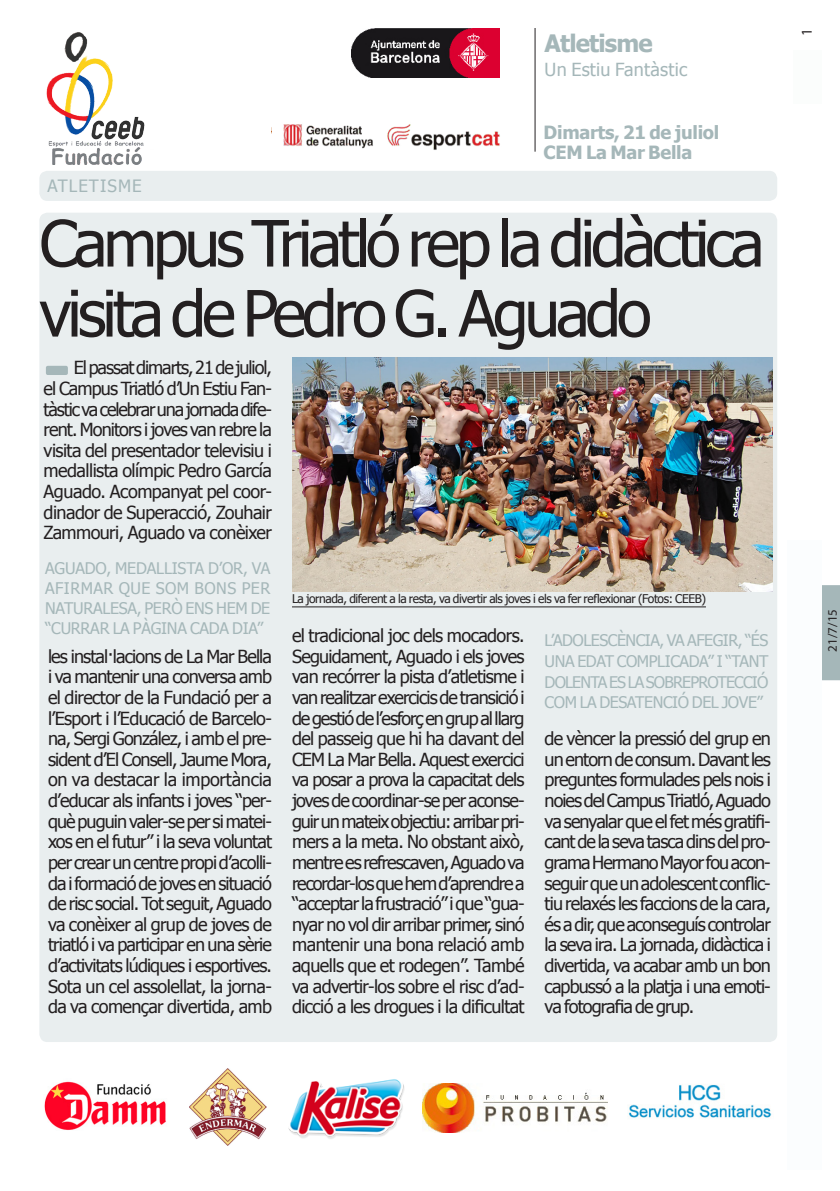
<style>
.page{position:relative;width:840px;height:1191px;background:#fff}
.page>*{position:absolute;margin:0;border:0;box-sizing:border-box;transform-origin:0 0}
.totc_TITULAR-noti-31{font:64px/70px "Tahoma";letter-spacing:-.065em;color:#231f20}
.t1{font:700 24px "Tahoma";letter-spacing:-.035em;color:#a5b7b9}
.t2{font:700 18.2px "Tahoma";letter-spacing:-.015em;color:#a5b7b9}
.totc_TEXT_BASE{font:18px/20.6px "Tahoma";letter-spacing:-.035em;color:#231f20;text-align:justify}
.t3{font:18px "Tahoma";letter-spacing:.015em;color:#a5b7b9}
.totc_EPÍGRAF{font:17px "Tahoma";letter-spacing:.065em;color:#a5b7b9}
.totc_EPÍGRAF-2{font:16px/20px "Tahoma";letter-spacing:-.025em;color:#a5b7b9;text-align:justify}
.t4{font:15px "Myriad Pro";color:#231f20}
.totc_FRASE_noti-càrr{font:13px "Myriad Pro";color:#231f20}
.totc_PEU_FOTO{font:12px "Tahoma";letter-spacing:-.035em;color:#231f20}
</style>
<div class="page">
<div style="left:822px;top:585px;width:17px;height:95px;background:#a5b7b9"></div>
<img style="left:44px;top:1081px;width:122px;height:49px">
<div style="left:39px;top:213px;width:737px;height:829px;background:#e9eeef;border-radius:8px"></div>
<div style="left:39px;top:171px;width:737px;height:30px;background:#e9eeef;border-radius:8px"></div>
<img style="left:292px;top:357px;width:480px;height:234px">
<hr style="left:292px;top:606px;width:413px;height:1px;background:#231f20">
<hr style="left:534px;top:28px;width:1px;height:124px;background:#231f20">
<div style="left:787px;top:540px;width:34px;height:629px;background:#fbfdfe"></div>
<div style="left:793px;top:50px;width:28px;height:54px;background:#fbfdfc"></div>
<img style="left:351px;top:28px;width:148px;height:50px">
<img style="left:628px;top:1084px;width:144px;height:34px">
<img style="left:283px;top:124px;width:217px;height:26px">
<img style="left:46px;top:32px;width:99px;height:133px">
<div style="left:46px;top:366px;width:22px;height:9px;background:#a5b7b9;border-radius:2px"></div>
<img style="left:288px;top:1079px;width:116px;height:60px">
<img style="left:189px;top:1068px;width:77px;height:77px">
<img style="left:422px;top:1083px;width:184px;height:49px">
<p class="t1" style="left:544px;top:27px;width:109px">Atletisme</p>
<p class="t3" style="left:544px;top:58px;width:144px">Un Estiu Fantàstic</p>
<p class="totc_EPÍGRAF" style="left:47px;top:174px;width:96px">ATLETISME</p>
<p class="t2" style="left:543px;top:119px;width:177px">Dimarts, 21 de juliol</p>
<p class="t2" style="left:543px;top:140px;width:150px">CEM La Mar Bella</p>
<p class="totc_TITULAR-noti-31" style="left:39px;top:212px;width:726px">Campus Triatló rep la didàctica visita de Pedro G. Aguado</p>
<p class="totc_TEXT_BASE" style="left:44px;top:358px;width:230px;text-indent:30px">El passat dimarts, 21 de juliol, el Campus Triatló d’Un Estiu Fan&shy;tàstic va celebrar una jornada dife&shy;rent. Monitors i joves van rebre la visita del presentador televisiu i medallista olímpic Pedro García Aguado. Acompanyat pel coor&shy;dinador de Superacció, Zouhair Zammouri, Aguado va conèixer</p>
<p class="totc_EPÍGRAF-2" style="left:45px;top:559px;width:226px">AGUADO, MEDALLISTA D’OR, VA AFIRMAR QUE SOM BONS PER NATURALESA, PERÒ ENS HEM DE “CURRAR LA PÀGINA CADA DIA”</p>
<p class="totc_TEXT_BASE" style="left:48px;top:647px;width:225px">les instal·lacions de La Mar Bella i va mantenir una conversa amb el director de la Fundació per a l’Esport i l’Educació de Barcelo&shy;na, Sergi González, i amb el pre&shy;sident d’El Consell, Jaume Mora, on va destacar la importància d’educar als infants i joves “per&shy;què puguin valer-se per si matei&shy;xos en el futur” i la seva voluntat per crear un centre propi d’acolli&shy;da i formació de joves en situació de risc social. Tot seguit, Aguado va conèixer al grup de joves de triatló i va participar en una sèrie d’activitats lúdiques i esportives.<br>Sota un cel assolellat, la jorna&shy;da va començar divertida, amb</p>
<p class="totc_PEU_FOTO" style="left:292px;top:590px;width:415px">La jornada, diferent a la resta, va divertir als joves i els va fer reflexionar (Fotos: CEEB)</p>
<p class="totc_TEXT_BASE" style="left:292px;top:626px;width:234px">el tradicional joc dels mocadors.<br>Seguidament, Aguado i els joves van recórrer la pista d’atletisme i van realitzar exercicis de transició i de gestió de l’esforç en grup al llarg del passeig que hi ha davant del CEM La Mar Bella. Aquest exercici va posar a prova la capacitat dels joves de coordinar-se per aconse&shy;guir un mateix objectiu: arribar pri&shy;mers a la meta. No obstant això, mentre es refrescaven, Aguado va recordar-los que hem d’aprendre a “acceptar la frustració” i que “gua&shy;nyar no vol dir arribar primer, sinó mantenir una bona relació amb aquells que et rodegen”. També va advertir-los sobre el risc d’ad&shy;dicció a les drogues i la dificultat</p>
<p class="totc_EPÍGRAF-2" style="left:544px;top:631px;width:225px;line-height:20.6px">L’ADOLESCÈNCIA, VA AFEGIR, “ÉS UNA EDAT COMPLICADA” I “TANT DOLENTA ES LA SOBREPROTECCIÓ COM LA DESATENCIÓ DEL JOVE”</p>
<p class="totc_TEXT_BASE" style="left:544px;top:729px;width:228px">de vèncer la pressió del grup en un entorn de consum. Davant les preguntes formulades pels nois i noies del Campus Triatló, Aguado va senyalar que el fet més gratifi&shy;cant de la seva tasca dins del pro&shy;grama Hermano Mayor fou acon&shy;seguir que un adolescent conflic&shy;tiu relaxés les faccions de la cara, és a dir, que aconseguís controlar la seva ira. La jornada, didàctica i divertida, va acabar amb un bon capbussó a la platja i una emoti&shy;va fotografia de grup.</p>
<p class="t4" style="left:797px;top:36px;width:9px;rotate:-90deg">1</p>
<p class="totc_FRASE_noti-càrr" style="left:824px;top:652px;width:44px;rotate:-90deg">21/7/15</p>
</div>
